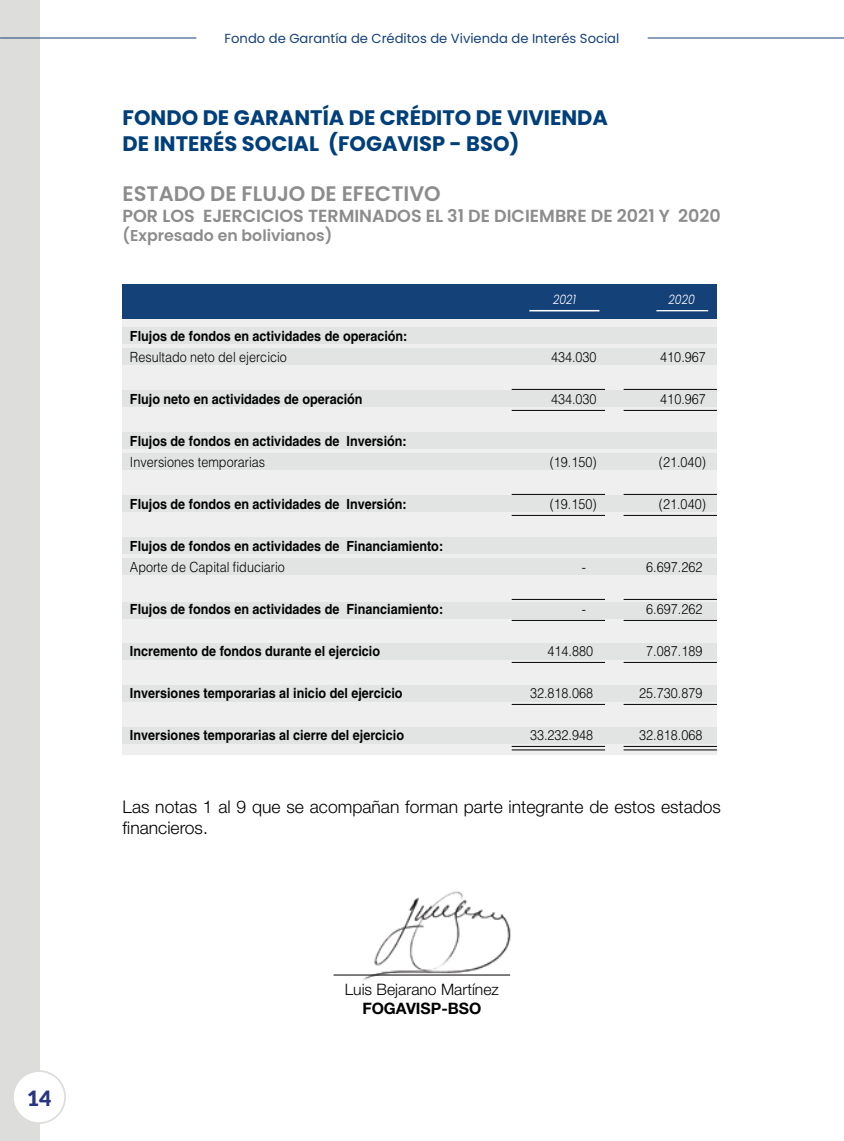
<style>
.page{position:relative;width:844px;height:1141px;background:#fff}
.page>*{position:absolute;margin:0;border:0;box-sizing:border-box;transform-origin:0 0}
.t1{font:700 21px/25.2px "Poppins";color:#003f7a}
.t2{font:600 21px "Poppins";color:#8d8c8d}
.t3{font:900 21px "Lato";color:#283583}
.t4{font:300 17.5px/21px "Helvetica Neue LT Std";color:#000}
.t5{font:600 17.5px "Poppins";color:#8d8c8d}
.t6{font:600 15.75px "Poppins";color:#8d8c8d}
.t7{font:300 15.75px "Helvetica Neue LT Std";color:#000}
.t8{font:700 15.75px "Helvetica Neue LT Std";color:#000}
.t9{font:700 14px "Helvetica LT Std";color:#020203;scale:.9 1}
.t10{font:300 14px "Helvetica LT Std";color:#020203;scale:.9 1}
.t11{font:13.12px "Poppins";color:#144178}
.t12{font:italic 300 13.12px "Poppins";color:#fff;scale:.85 1}
</style>
<div class="page">
<div style="left:0;top:0;width:39px;height:1141px;background:#dddddc"></div>
<div style="left:13px;top:1071px;width:52px;height:52px;background:#fff;border-radius:50%"></div>
<div style="left:12px;top:1070px;width:54px;height:54px;border:2px solid #dddddc;border-radius:50%"></div>
<hr style="left:0;top:38px;width:196px;height:1px;background:#144178">
<hr style="left:647px;top:38px;width:196px;height:1px;background:#144178">
<img style="left:358px;top:891px;width:153px;height:90px">
<hr style="left:333px;top:975px;width:177px;height:1px;background:#000">
<div style="left:123px;top:319px;width:593px;height:436px;background:#efeff0"></div>
<div style="left:123px;top:328px;width:593px;height:16px;background:#e2e3e3"></div>
<div style="left:123px;top:349px;width:593px;height:16px;background:#e2e3e3"></div>
<div style="left:123px;top:391px;width:593px;height:16px;background:#e2e3e3"></div>
<div style="left:123px;top:433px;width:593px;height:16px;background:#e2e3e3"></div>
<div style="left:123px;top:454px;width:593px;height:16px;background:#e2e3e3"></div>
<div style="left:123px;top:496px;width:593px;height:16px;background:#e2e3e3"></div>
<div style="left:123px;top:538px;width:593px;height:16px;background:#e2e3e3"></div>
<div style="left:123px;top:559px;width:593px;height:16px;background:#e2e3e3"></div>
<div style="left:123px;top:603px;width:593px;height:16px;background:#e2e3e3"></div>
<div style="left:123px;top:643px;width:593px;height:16px;background:#e2e3e3"></div>
<div style="left:123px;top:685px;width:593px;height:16px;background:#e2e3e3"></div>
<div style="left:123px;top:727px;width:593px;height:16px;background:#e2e3e3"></div>
<div style="left:123px;top:284px;width:593px;height:35px;background:#144177"></div>
<hr style="left:529px;top:310px;width:70px;height:1px;background:#fff">
<hr style="left:656px;top:310px;width:52px;height:1px;background:#fff">
<hr style="left:623px;top:494px;width:93px;height:1px;background:#020203">
<hr style="left:511px;top:494px;width:94px;height:1px;background:#020203">
<hr style="left:623px;top:515px;width:93px;height:1px;background:#020203">
<hr style="left:511px;top:515px;width:94px;height:1px;background:#020203">
<hr style="left:623px;top:389px;width:93px;height:1px;background:#020203">
<hr style="left:511px;top:389px;width:94px;height:1px;background:#020203">
<hr style="left:623px;top:410px;width:93px;height:1px;background:#020203">
<hr style="left:511px;top:410px;width:94px;height:1px;background:#020203">
<hr style="left:623px;top:599px;width:93px;height:1px;background:#020203">
<hr style="left:511px;top:599px;width:94px;height:1px;background:#020203">
<hr style="left:623px;top:620px;width:93px;height:1px;background:#020203">
<hr style="left:511px;top:620px;width:94px;height:1px;background:#020203">
<hr style="left:623px;top:662px;width:93px;height:1px;background:#020203">
<hr style="left:511px;top:662px;width:94px;height:1px;background:#020203">
<hr style="left:623px;top:704px;width:93px;height:1px;background:#020203">
<hr style="left:511px;top:704px;width:94px;height:1px;background:#020203">
<hr style="left:623px;top:746px;width:93px;height:1px;background:#020203">
<hr style="left:511px;top:746px;width:94px;height:1px;background:#020203">
<hr style="left:623px;top:750px;width:93px;height:1px;background:#020203">
<hr style="left:511px;top:750px;width:94px;height:1px;background:#020203">
<h1 class="t3" style="left:27px;top:1085px;width:26px">14</h1>
<p class="t11" style="left:224px;top:31px;width:396px">Fondo de Garantía de Créditos de Vivienda de Interés Social</p>
<h1 class="t1" style="left:123px;top:106px;width:487px">FONDO DE GARANTÍA DE CRÉDITO DE VIVIENDA<br>DE INTERÉS SOCIAL (FOGAVISP - BSO)</h1>
<h1 class="t2" style="left:123px;top:182px;width:319px">ESTADO DE FLUJO DE EFECTIVO</h1>
<p class="t5" style="left:123px;top:206px;width:599px">POR LOS EJERCICIOS TERMINADOS EL 31 DE DICIEMBRE DE 2021 Y 2020</p>
<p class="t6" style="left:123px;top:226px;width:211px">(Expresado en bolivianos)</p>
<p class="t12" style="left:553px;top:292px;width:28px">2021</p>
<p class="t12" style="left:668px;top:292px;width:32px">2020</p>
<p class="t9" style="left:130px;top:327px;width:310px">Flujos de fondos en actividades de operación:</p>
<p class="t10" style="left:130px;top:348px;width:176px">Resultado neto del ejercicio</p>
<p class="t10" style="left:551px;top:348px;width:52px">434.030</p>
<p class="t10" style="left:660px;top:348px;width:52px">410.967</p>
<p class="t9" style="left:130px;top:390px;width:260px">Flujo neto en actividades de operación</p>
<p class="t10" style="left:551px;top:390px;width:52px">434.030</p>
<p class="t10" style="left:660px;top:390px;width:52px">410.967</p>
<p class="t9" style="left:130px;top:432px;width:309px">Flujos de fondos en actividades de Inversión:</p>
<p class="t10" style="left:130px;top:453px;width:152px">Inversiones temporarias</p>
<p class="t10" style="left:549px;top:453px;width:54px">(19.150)</p>
<p class="t10" style="left:658px;top:453px;width:54px">(21.040)</p>
<p class="t9" style="left:130px;top:495px;width:309px">Flujos de fondos en actividades de Inversión:</p>
<p class="t10" style="left:549px;top:495px;width:54px">(19.150)</p>
<p class="t10" style="left:658px;top:495px;width:54px">(21.040)</p>
<p class="t9" style="left:130px;top:537px;width:349px">Flujos de fondos en actividades de Financiamiento:</p>
<p class="t10" style="left:130px;top:558px;width:173px">Aporte de Capital fiduciario</p>
<p class="t10" style="left:581px;top:558px;width:6px">-</p>
<p class="t10" style="left:646px;top:558px;width:64px">6.697.262</p>
<p class="t9" style="left:130px;top:600px;width:349px">Flujos de fondos en actividades de Financiamiento:</p>
<p class="t10" style="left:581px;top:600px;width:6px">-</p>
<p class="t10" style="left:646px;top:600px;width:64px">6.697.262</p>
<p class="t9" style="left:130px;top:642px;width:279px">Incremento de fondos durante el ejercicio</p>
<p class="t10" style="left:547px;top:642px;width:52px">414.880</p>
<p class="t10" style="left:646px;top:642px;width:64px">7.087.189</p>
<p class="t9" style="left:130px;top:684px;width:304px">Inversiones temporarias al inicio del ejercicio</p>
<p class="t10" style="left:530px;top:684px;width:72px">32.818.068</p>
<p class="t10" style="left:639px;top:684px;width:72px">25.730.879</p>
<p class="t9" style="left:130px;top:726px;width:306px">Inversiones temporarias al cierre del ejercicio</p>
<p class="t10" style="left:530px;top:726px;width:72px">33.232.948</p>
<p class="t10" style="left:639px;top:726px;width:72px">32.818.068</p>
<p class="t4" style="left:123px;top:796px;width:599px">Las notas 1 al 9 que se acompañan forman parte integrante de estos estados financieros.</p>
<p class="t7" style="left:344px;top:980px;width:156px">Luis Bejarano Martínez</p>
<p class="t8" style="left:362px;top:998px;width:120px">FOGAVISP-BSO</p>
</div>
